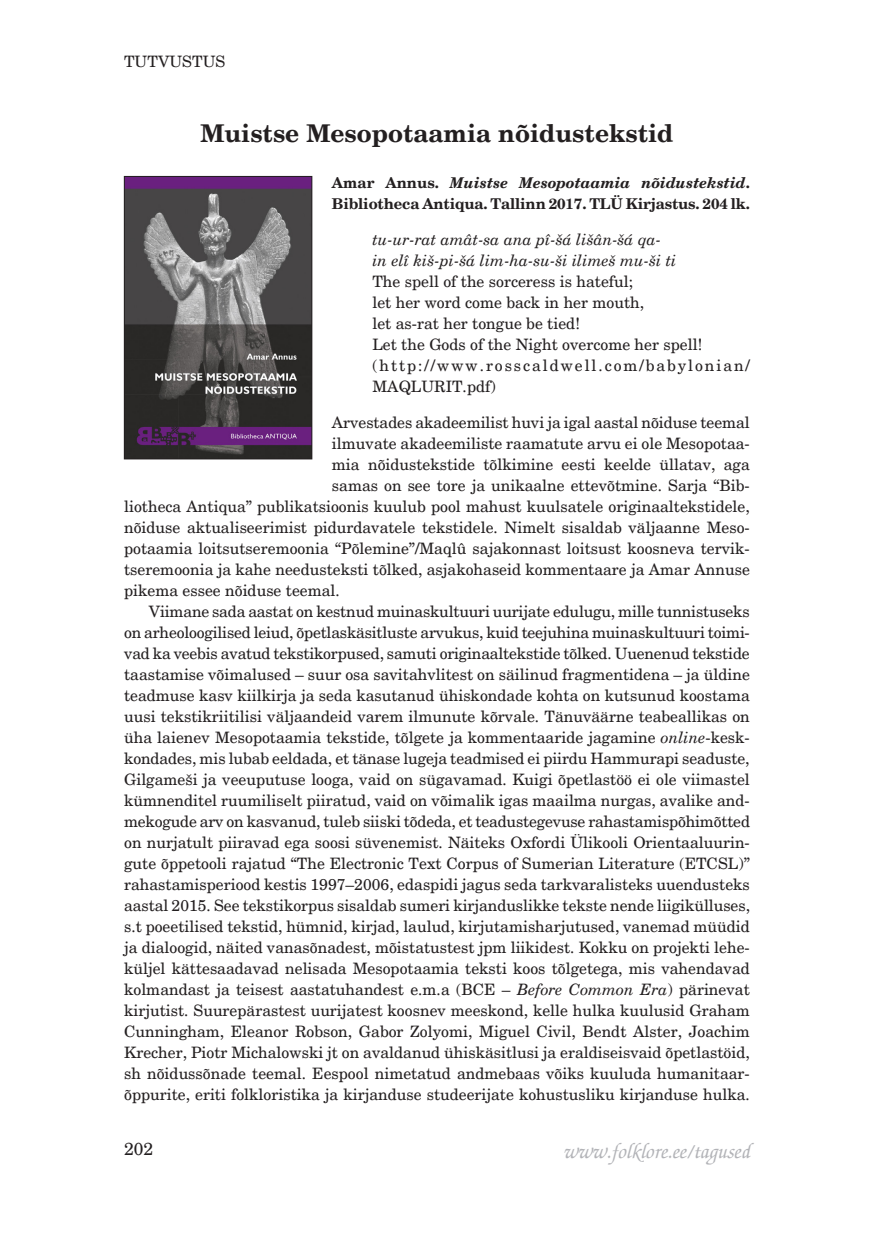
<style>
.page{position:relative;width:874px;height:1241px;background:#fff}
.page>*{position:absolute;margin:0;border:0;box-sizing:border-box;transform-origin:0 0}
.HeadingUudis{font:700 24.5px "New Century Schlbk";color:#231f20}
.t1{font:italic 500 21px "Zapf Chancery";color:#b2b3b7}
.t2{font:17.5px "New Century Schlbk";color:#231f20}
.uudis{font:15.75px/21px "New Century Schlbk";color:#231f20;text-align:justify}
.UudisFirst{font:15.75px "New Century Schlbk";color:#231f20}
.Uudis{font:15.75px "New Century Schlbk";color:#231f20}
.Uudis-2{font:15.75px/21px "New Century Schlbk";letter-spacing:.12em;color:#231f20}
.Uudis-3{font:italic 15.75px "New Century Schlbk";color:#231f20}
.UudisFirst-2{font:italic 15.75px "New Century Schlbk";color:#231f20}
.UudisFirstBold{font:700 14.88px/21px "New Century Schlbk";letter-spacing:-.01em;color:#231f20}
.s1{font-style:italic}
</style>
<div class="page">
<img style="left:126px;top:178px;width:184px;height:279px">
<div style="left:124px;top:176px;width:188px;height:283px;border:1px solid #231f20"></div>
<p class="uudis" style="left:124px;top:51px;width:103px">TUTVUSTUS</p>
<p class="HeadingUudis" style="left:200px;top:118px;width:474px">Muistse Mesopotaamia nõidustekstid</p>
<p class="UudisFirstBold" style="left:332px;top:172px;width:419px">Amar Annus. <span class="s1">Muistse Mesopotaamia nõidustekstid</span>.<br>Bibliotheca Antiqua. Tallinn 2017. TLÜ Kirjastus. 204 lk.</p>
<p class="UudisFirst-2" style="left:372px;top:229px;width:290px">tu-ur-rat amât-sa ana pî-šá lišân-šá qa-</p>
<p class="Uudis-3" style="left:372px;top:250px;width:305px">in elî kiš-pi-šá lim-ha-su-ši ilimeš mu-ši ti</p>
<p class="Uudis" style="left:372px;top:272px;width:262px">The spell of the sorceress is hateful;</p>
<p class="Uudis" style="left:372px;top:293px;width:273px">let her word come back in her mouth,</p>
<p class="Uudis" style="left:372px;top:314px;width:209px">let as-rat her tongue be tied!</p>
<p class="Uudis" style="left:372px;top:335px;width:331px">Let the Gods of the Night overcome her spell!</p>
<p class="Uudis-2" style="left:372px;top:355px;width:379px">(http://www.rosscaldwell.com/babylonian/<br>MAQLURIT.pdf)</p>
<p class="UudisFirst" style="left:332px;top:413px;width:419px">Arvestades akadeemilist huvi ja igal aastal nõiduse teemal</p>
<p class="UudisFirst" style="left:332px;top:434px;width:419px">ilmuvate akadeemiliste raamatute arvu ei ole Mesopotaa-</p>
<p class="UudisFirst" style="left:332px;top:455px;width:419px">mia nõidustekstide tõlkimine eesti keelde üllatav, aga</p>
<p class="UudisFirst" style="left:332px;top:476px;width:419px">samas on see tore ja unikaalne ettevõtmine. Sarja “Bib-</p>
<p class="UudisFirst" style="left:124px;top:497px;width:627px">liotheca Antiqua” publikatsioonis kuulub pool mahust kuulsatele originaaltekstidele,</p>
<p class="UudisFirst" style="left:124px;top:518px;width:627px">nõiduse aktualiseerimist pidurdavatele tekstidele. Nimelt sisaldab väljaanne Meso-</p>
<p class="UudisFirst" style="left:124px;top:539px;width:627px">potaamia loitsutseremoonia “Põlemine”/Maqlû sajakonnast loitsust koosneva tervik-</p>
<p class="UudisFirst" style="left:124px;top:560px;width:627px">tseremoonia ja kahe needusteksti tõlked, asjakohaseid kommentaare ja Amar Annuse</p>
<p class="UudisFirst" style="left:124px;top:581px;width:217px">pikema essee nõiduse teemal.</p>
<p class="uudis" style="left:124px;top:601px;width:627px;text-indent:25px">Viimane sada aastat on kestnud muinaskultuuri uurijate edulugu, mille tunnistuseks on arheoloogilised leiud, õpetlaskäsitluste arvukus, kuid teejuhina muinaskultuuri toimi&shy;vad ka veebis avatud tekstikorpused, samuti originaaltekstide tõlked. Uuenenud tekstide taastamise võimalused – suur osa savitahvlitest on säilinud fragmentidena – ja üldine teadmuse kasv kiilkirja ja seda kasutanud ühiskondade kohta on kutsunud koostama uusi tekstikriitilisi väljaandeid varem ilmunute kõrvale. Tänuväärne teabeallikas on üha laienev Mesopotaamia tekstide, tõlgete ja kommentaaride jagamine <span class="s1">online</span>-kesk&shy;kondades, mis lubab eeldada, et tänase lugeja teadmised ei piirdu Hammurapi seaduste, Gilgameši ja veeuputuse looga, vaid on sügavamad. Kuigi õpetlastöö ei ole viimastel kümnenditel ruumiliselt piiratud, vaid on võimalik igas maailma nurgas, avalike and&shy;mekogude arv on kasvanud, tuleb siiski tõdeda, et teadustegevuse rahastamispõhimõtted on nurjatult piiravad ega soosi süvenemist. Näiteks Oxfordi Ülikooli Orientaaluurin&shy;gute õppetooli rajatud “The Electronic Text Corpus of Sumerian Literature (ETCSL)” rahastamisperiood kestis 1997–2006, edaspidi jagus seda tarkvaralisteks uuendusteks aastal 2015. See tekstikorpus sisaldab sumeri kirjanduslikke tekste nende liigikülluses, s.t poeetilised tekstid, hümnid, kirjad, laulud, kirjutamisharjutused, vanemad müüdid ja dialoogid, näited vanasõnadest, mõistatustest jpm liikidest. Kokku on projekti lehe&shy;küljel kättesaadavad nelisada Mesopotaamia teksti koos tõlgetega, mis vahendavad kolmandast ja teisest aastatuhandest e.m.a (BCE – <span class="s1">Before Common Era</span>) pärinevat kirjutist. Suurepärastest uurijatest koosnev meeskond, kelle hulka kuulusid Graham Cunningham, Eleanor Robson, Gabor Zolyomi, Miguel Civil, Bendt Alster, Joachim Krecher, Piotr Michalowski jt on avaldanud ühiskäsitlusi ja eraldiseisvaid õpetlastöid, sh nõidussõnade teemal. Eespool nimetatud andmebaas võiks kuuluda humanitaar&shy;õppurite, eriti folkloristika ja kirjanduse studeerijate kohustusliku kirjanduse hulka.</p>
<p class="t2" style="left:124px;top:1137px;width:31px">202</p>
<h2 class="t1" style="left:562px;top:1137px;width:188px">www.folklore.ee/tagused</h2>
</div>
